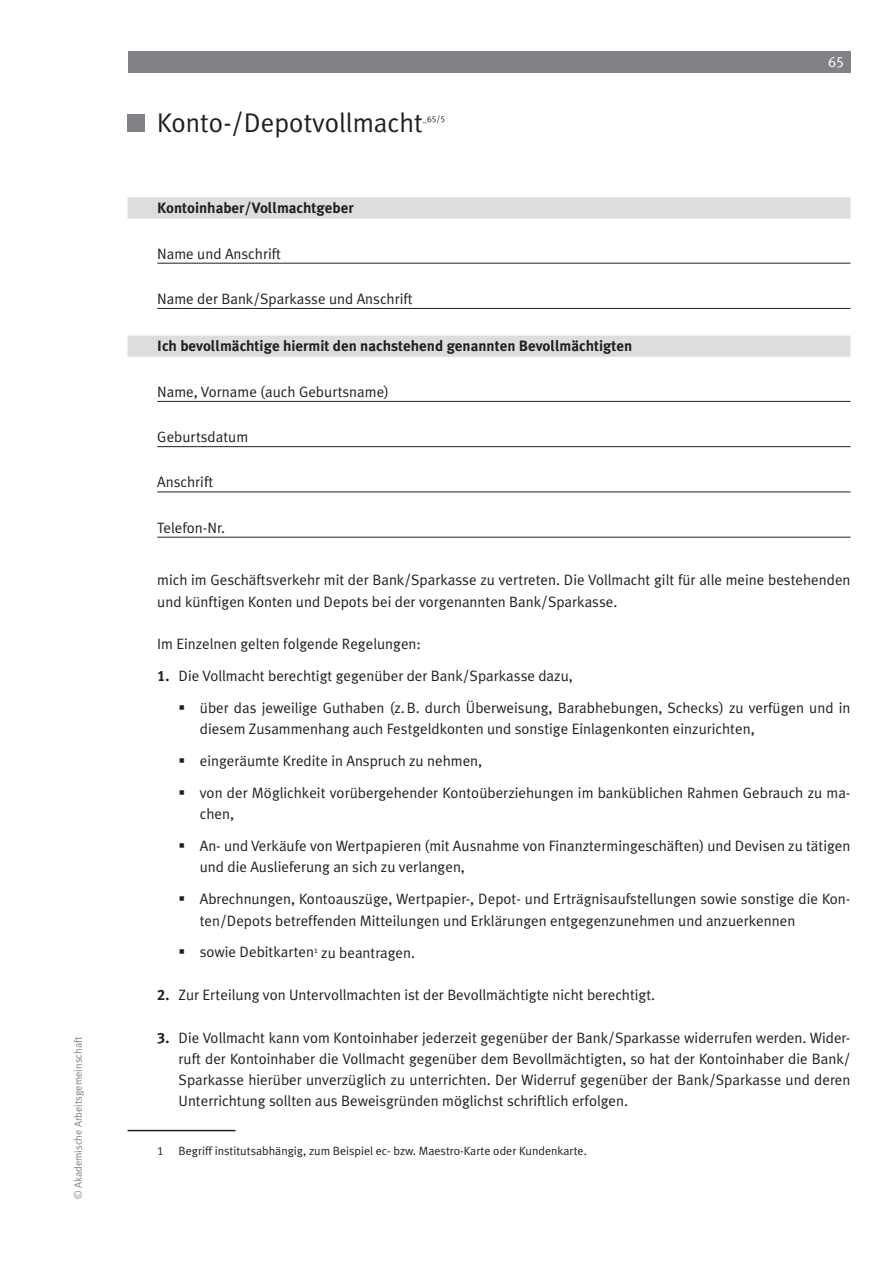
<style>
.page{position:relative;width:893px;height:1263px;background:#fff}
.page>*{position:absolute;margin:0;border:0;box-sizing:border-box;transform-origin:0 0}
.t1{font:27px "Meta Plus Normal";color:#231f20}
.t2{font:15px/32px "Meta Plus Normal";color:#231f20}
.t3{font:700 15px "Meta Plus";color:#231f20}
.t4{font:15px "Meta Plus Normal Caps";color:#fff}
.t5{font:12px "Meta Plus Normal";color:#231f20}
.t6{font:10.5px "Meta Plus Normal";color:#808285}
.t7{font:8.7px "Meta Plus Normal Caps";color:#231f20}
.s1{font-family:"Meta Plus Bold Caps"}
.s2{font-family:"Meta Plus Normal Caps"}
</style>
<div class="page">
<div style="left:128px;top:51px;width:722px;height:21px;background:#808285"></div>
<div style="left:128px;top:197px;width:722px;height:22px;background:#dcdddf"></div>
<hr style="left:157px;top:263px;width:693px;height:1px;background:#231f20">
<hr style="left:157px;top:308px;width:693px;height:1px;background:#231f20">
<div style="left:128px;top:335px;width:722px;height:22px;background:#dcdddf"></div>
<hr style="left:157px;top:401px;width:693px;height:1px;background:#231f20">
<hr style="left:157px;top:446px;width:693px;height:1px;background:#231f20">
<hr style="left:157px;top:491px;width:693px;height:1px;background:#231f20">
<hr style="left:157px;top:537px;width:693px;height:1px;background:#231f20">
<div style="left:128px;top:115px;width:17px;height:17px;background:#808285"></div>
<hr style="left:128px;top:1130px;width:108px;height:1px;background:#231f20">
<p class="t6" style="left:72px;top:1199px;width:164px;rotate:-90deg">© Akademische Arbeitsgemeinschaft</p>
<h1 class="t1" style="left:157px;top:107px;width:267px">Konto-/Depotvollmacht</h1>
<p class="t7" style="left:423px;top:114px;width:24px">_65/5</p>
<p class="t3" style="left:157px;top:199px;width:198px">Kontoinhaber/Vollmachtgeber</p>
<p class="t2" style="left:157px;top:237px;width:125px">Name und Anschrift</p>
<p class="t2" style="left:157px;top:282px;width:257px">Name der Bank/Sparkasse und Anschrift</p>
<p class="t3" style="left:157px;top:338px;width:476px">Ich bevollmächtige hiermit den nachstehend genannten Bevollmächtigten</p>
<p class="t2" style="left:157px;top:375px;width:233px">Name, Vorname (auch Geburtsname)</p>
<p class="t2" style="left:157px;top:421px;width:92px">Geburtsdatum</p>
<p class="t2" style="left:157px;top:466px;width:57px">Anschrift</p>
<p class="t2" style="left:157px;top:511px;width:69px">Telefon-Nr.</p>
<p class="t4" style="left:828px;top:53px;width:18px">65</p>
<p class="t2" style="left:157px;top:569px;width:695px;line-height:21.3px">mich im Geschäftsverkehr mit der Bank/Sparkasse zu vertreten. Die Vollmacht gilt für alle meine bestehenden und künftigen Konten und Depots bei der vorgenannten Bank/Sparkasse.</p>
<p class="t2" style="left:157px;top:628px;width:265px">Im Einzelnen gelten folgende Regelungen:</p>
<p class="t2" style="left:200px;top:660px;width:652px;text-indent:-43px"><span class="s1">1.</span> Die Vollmacht berechtigt gegenüber der Bank/Sparkasse dazu,<br>über das jeweilige Guthaben (z.B. durch Überweisung, Barabhebungen, Schecks) zu verfügen und in</p>
<p class="t2" style="left:200px;top:713px;width:652px">diesem Zusammenhang auch Festgeldkonten und sonstige Einlagenkonten einzurichten,<br>eingeräumte Kredite in Anspruch zu nehmen,<br>von der Möglichkeit vorübergehender Kontoüberziehungen im banküblichen Rahmen Gebrauch zu ma-</p>
<p class="t2" style="left:200px;top:798px;width:652px">chen,<br>An- und Verkäufe von Wertpapieren (mit Ausnahme von Finanztermingeschäften) und Devisen zu tätigen</p>
<p class="t2" style="left:200px;top:851px;width:652px">und die Auslieferung an sich zu verlangen,<br>Abrechnungen, Kontoauszüge, Wertpapier-, Depot- und Erträgnisaufstellungen sowie sonstige die Kon-</p>
<p class="t2" style="left:200px;top:904px;width:597px">ten/Depots betreffenden Mitteilungen und Erklärungen entgegenzunehmen und anzuerkennen sowie Debitkarten<sup>1</sup> zu beantragen.</p>
<p class="t2" style="left:157px;top:979px;width:499px"><span class="s1">2.</span> Zur Erteilung von Untervollmachten ist der Bevollmächtigte nicht berechtigt.</p>
<p class="t2" style="left:179px;top:1026px;width:673px;line-height:21.3px;text-align:justify;text-indent:-21px"><span class="s1">3.</span> Die Vollmacht kann vom Kontoinhaber jederzeit gegenüber der Bank/Sparkasse widerrufen werden. Wider&shy;ruft der Kontoinhaber die Vollmacht gegenüber dem Bevollmächtigten, so hat der Kontoinhaber die Bank/ Sparkasse hierüber unverzüglich zu unterrichten. Der Widerruf gegenüber der Bank/Sparkasse und deren Unterrichtung sollten aus Beweisgründen möglichst schriftlich erfolgen.</p>
<p class="t5" style="left:157px;top:1143px;width:431px"><span class="s2">1</span> Begriff institutsabhängig, zum Beispiel ec- bzw. Maestro-Karte oder Kundenkarte.</p>
</div>
